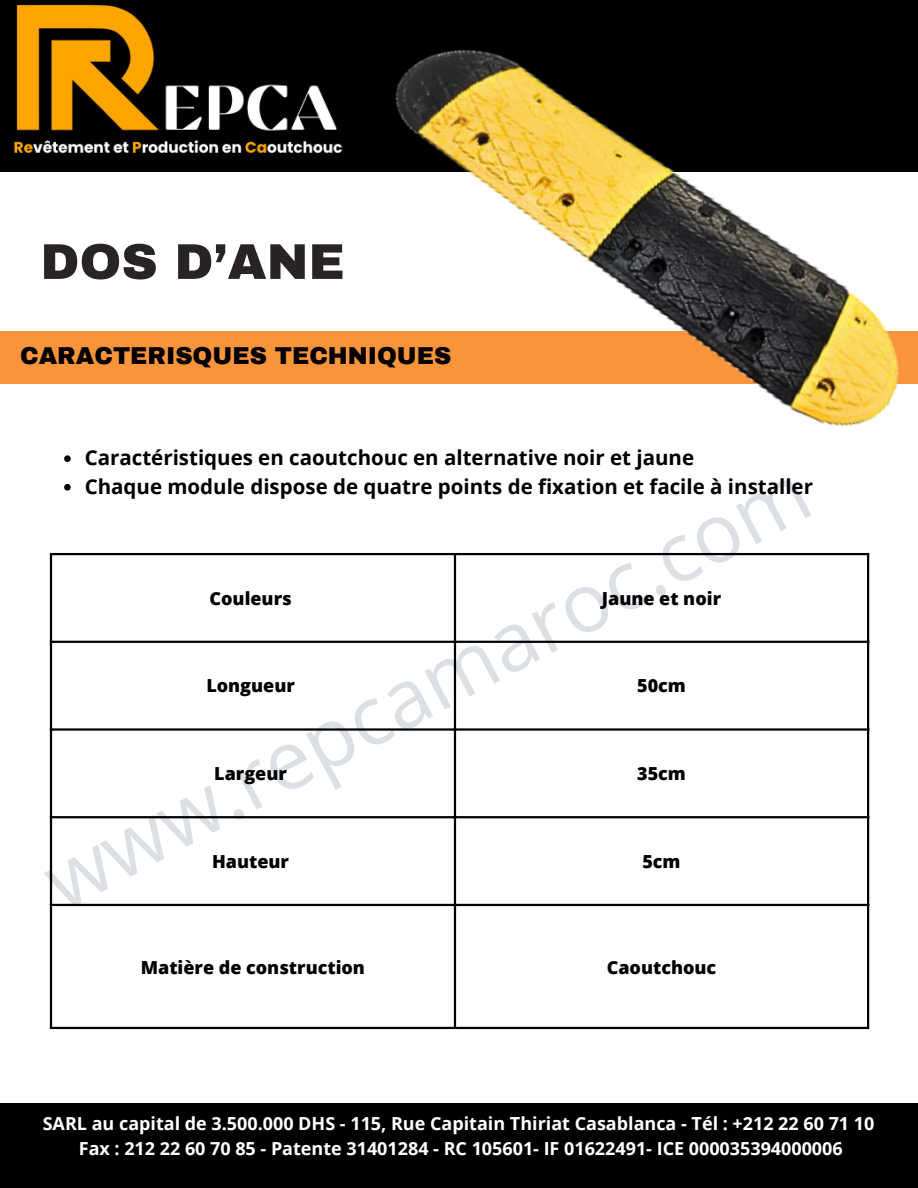
<style>
.page{position:relative;width:918px;height:1188px;background:#fff}
.page>*{position:absolute;margin:0;border:0;box-sizing:border-box;transform-origin:0 0}
.t1{font:81.6px "Open Sans";color:#dce0e5}
.t2{font:900 50.25px "Archivo";color:#292424}
.t3{font:900 23.85px "Archivo";color:#000}
.t4{font:700 20.55px "Open Sans";color:#000}
.t5{font:700 18px "Open Sans";color:#fff}
.t6{font:800 18px "Open Sans";color:#000}
</style>
<div class="page">
<div style="left:0;top:331px;width:918px;height:52px;background:#f9943b"></div>
<hr style="left:50px;top:555px;width:2px;height:472px;background:#000">
<hr style="left:454px;top:555px;width:2px;height:472px;background:#000">
<hr style="left:867px;top:555px;width:2px;height:472px;background:#000">
<hr style="left:50px;top:553px;width:819px;height:2px;background:#000">
<hr style="left:50px;top:641px;width:819px;height:2px;background:#000">
<hr style="left:50px;top:728px;width:819px;height:3px;background:#000">
<hr style="left:50px;top:816px;width:819px;height:2px;background:#000">
<hr style="left:50px;top:904px;width:819px;height:2px;background:#000">
<hr style="left:50px;top:1027px;width:819px;height:2px;background:#000">
<svg style="left:64px;top:455px;width:7px;height:7px"></svg>
<svg style="left:64px;top:484px;width:7px;height:7px"></svg>
<img style="left:277px;top:0;width:641px;height:427px">
<img style="left:0;top:0;width:377px;height:171px">
<div style="left:0;top:1103px;width:918px;height:85px;background:#000"></div>
<p class="t2" style="left:40px;top:235px;width:306px">DOS D’ANE</p>
<p class="t3" style="left:20px;top:343px;width:433px">CARACTERISQUES TECHNIQUES</p>
<p class="t4" style="left:85px;top:443px;width:611px">Caractéristiques en caoutchouc en alternative noir et jaune</p>
<p class="t4" style="left:85px;top:472px;width:730px">Chaque module dispose de quatre points de fixation et facile à installer</p>
<p class="t1" style="left:23px;top:836px;width:855px;rotate:-28deg">www.repcamaroc.com</p>
<p class="t6" style="left:210px;top:585px;width:84px">Couleurs</p>
<h2 class="t6" style="left:602px;top:585px;width:121px">Jaune et noir</h2>
<h3 class="t6" style="left:206px;top:673px;width:90px">Longueur</h3>
<h1 class="t6" style="left:637px;top:673px;width:50px">50cm</h1>
<p class="t6" style="left:214px;top:761px;width:74px">Largeur</p>
<p class="t6" style="left:637px;top:761px;width:50px">35cm</p>
<p class="t6" style="left:212px;top:849px;width:78px">Hauteur</p>
<p class="t6" style="left:642px;top:849px;width:40px">5cm</p>
<p class="t6" style="left:141px;top:954px;width:226px">Matière de construction</p>
<p class="t6" style="left:607px;top:954px;width:111px">Caoutchouc</p>
<p class="t5" style="left:43px;top:1111px;width:833px">SARL au capital de 3.500.000 DHS - 115, Rue Capitain Thiriat Casablanca - Tél : +212 22 60 71 10</p>
<p class="t5" style="left:79px;top:1135px;width:765px">Fax : 212 22 60 70 85 - Patente 31401284 - RC 105601- IF 01622491- ICE 000035394000006</p>
</div>
